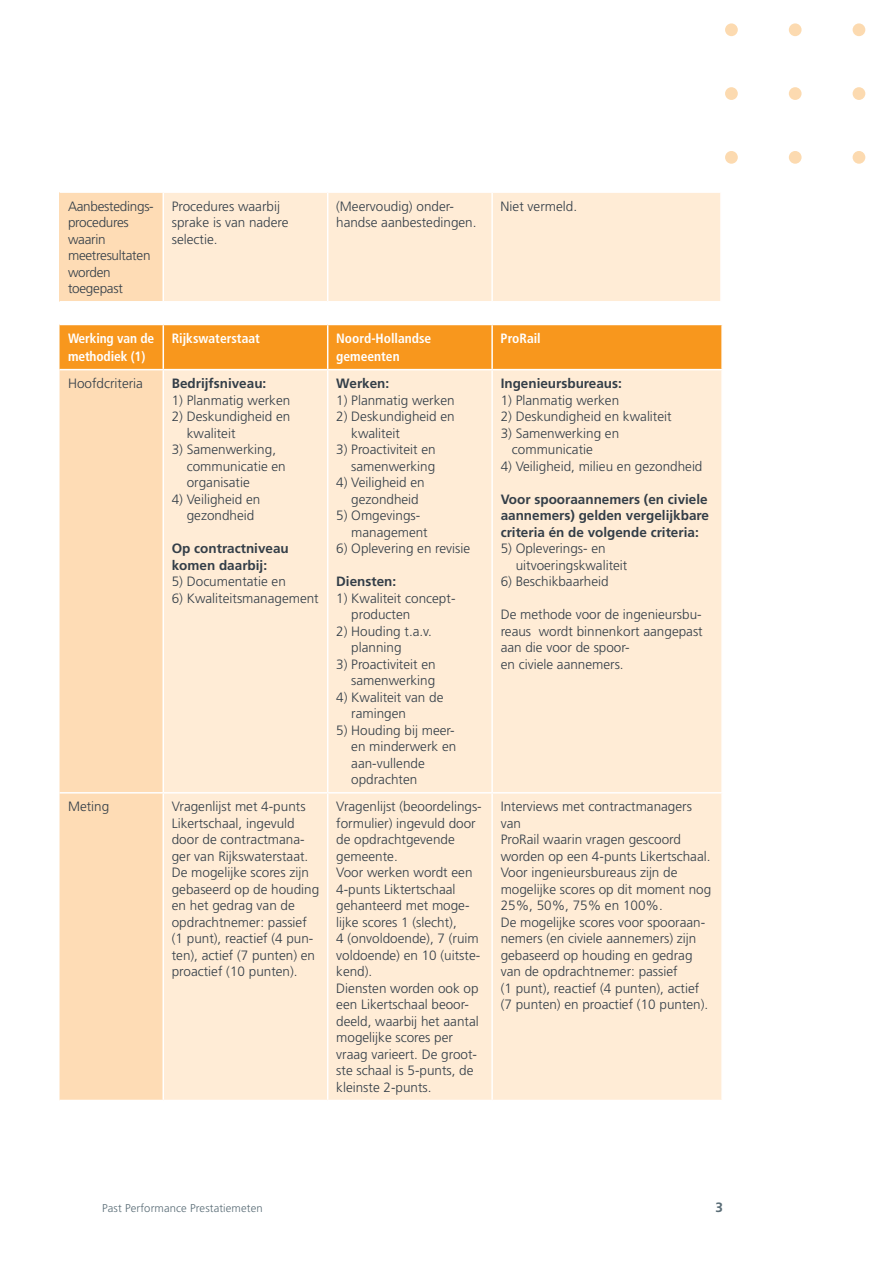
<style>
.page{position:relative;width:893px;height:1263px;background:#fff}
.page>*{position:absolute;margin:0;border:0;box-sizing:border-box;transform-origin:0 0}
.t1{font:300 13.5px/16.5px "Frutiger";color:#333e48}
.t2{font:700 13.5px/16.5px "Frutiger";color:#333e48}
.t3{font:700 condensed 13.5px/18px "Frutiger";color:#fff}
.t4{font:300 13.5px/16.5px "Frutiger";letter-spacing:-.02em;color:#333e48}
.t5{font:700 13.5px "Frutiger";color:#596c76}
.t6{font:300 11.25px "Frutiger";letter-spacing:.01em;color:#596c76}
</style>
<div class="page">
<svg style="left:725px;top:23px;width:13px;height:13px"></svg>
<svg style="left:725px;top:87px;width:13px;height:13px"></svg>
<svg style="left:725px;top:151px;width:13px;height:13px"></svg>
<svg style="left:789px;top:23px;width:13px;height:13px"></svg>
<svg style="left:789px;top:87px;width:13px;height:13px"></svg>
<svg style="left:789px;top:151px;width:13px;height:13px"></svg>
<div style="left:853px;top:23px;width:12px;height:13px;background:#fcdab0;border-radius:50%"></div>
<div style="left:853px;top:87px;width:12px;height:13px;background:#fcdab0;border-radius:50%"></div>
<div style="left:853px;top:151px;width:12px;height:13px;background:#fcdab0;border-radius:50%"></div>
<div style="left:60px;top:192px;width:103px;height:110px;background:#fedcb5"></div>
<div style="left:164px;top:193px;width:556px;height:108px;background:#ffecd6"></div>
<hr style="left:60px;top:191px;width:103px;height:2px;background:#fff">
<hr style="left:327px;top:193px;width:1px;height:108px;background:#fff">
<hr style="left:491px;top:193px;width:2px;height:108px;background:#fff">
<hr style="left:60px;top:301px;width:103px;height:1px;background:#fff">
<div style="left:60px;top:325px;width:661px;height:44px;background:#f8971d"></div>
<div style="left:60px;top:370px;width:103px;height:730px;background:#fedcb5"></div>
<div style="left:164px;top:370px;width:557px;height:730px;background:#ffecd6"></div>
<hr style="left:163px;top:325px;width:1px;height:44px;background:#fff">
<hr style="left:327px;top:325px;width:1px;height:44px;background:#fff">
<hr style="left:491px;top:325px;width:2px;height:44px;background:#fff">
<hr style="left:327px;top:370px;width:1px;height:422px;background:#fff">
<hr style="left:491px;top:370px;width:2px;height:422px;background:#fff">
<hr style="left:60px;top:792px;width:103px;height:1px;background:#fff">
<hr style="left:163px;top:792px;width:165px;height:1px;background:#fff">
<hr style="left:328px;top:792px;width:164px;height:1px;background:#fff">
<hr style="left:327px;top:793px;width:1px;height:307px;background:#fff">
<hr style="left:492px;top:792px;width:231px;height:1px;background:#fff">
<hr style="left:491px;top:793px;width:2px;height:307px;background:#fff">
<p class="t4" style="left:68px;top:198px;width:87px">Aanbestedings&shy;procedures waarin meetresultaten worden toegepast</p>
<p class="t1" style="left:172px;top:198px;width:118px">Procedures waarbij sprake is van nadere selectie.</p>
<p class="t1" style="left:336px;top:198px;width:142px">(Meervoudig) onder&shy;handse aanbestedingen.</p>
<p class="t1" style="left:501px;top:198px;width:78px">Niet vermeld.</p>
<p class="t3" style="left:68px;top:329px;width:88px">Werking van de methodiek (1)</p>
<p class="t3" style="left:172px;top:329px;width:90px">Rijkswaterstaat</p>
<p class="t3" style="left:336px;top:329px;width:97px">Noord-Hollandse gemeenten</p>
<p class="t3" style="left:501px;top:329px;width:42px">ProRail</p>
<p class="t1" style="left:68px;top:375px;width:76px">Hoofdcriteria</p>
<p class="t2" style="left:172px;top:375px;width:96px">Bedrijfsniveau:</p>
<p class="t1" style="left:172px;top:392px;width:120px">1) Planmatig werken</p>
<p class="t1" style="left:187px;top:408px;width:105px;text-indent:-15px">2) Deskundigheid en kwaliteit</p>
<p class="t1" style="left:187px;top:441px;width:100px;text-indent:-15px">3) Samenwerking, communicatie en organisatie</p>
<p class="t1" style="left:187px;top:491px;width:75px;text-indent:-15px">4) Veiligheid en gezondheid</p>
<p class="t2" style="left:172px;top:540px;width:119px">Op contractniveau komen daarbij:</p>
<p class="t1" style="left:172px;top:573px;width:116px">5) Documentatie en</p>
<p class="t1" style="left:172px;top:590px;width:149px">6) Kwaliteitsmanagement</p>
<p class="t2" style="left:501px;top:375px;width:123px">Ingenieursbureaus:</p>
<p class="t1" style="left:501px;top:392px;width:120px">1) Planmatig werken</p>
<p class="t1" style="left:501px;top:408px;width:173px">2) Deskundigheid en kwaliteit</p>
<p class="t1" style="left:512px;top:425px;width:109px;text-indent:-11px">3) Samenwerking en communicatie</p>
<p class="t1" style="left:501px;top:458px;width:203px">4) Veiligheid, milieu en gezondheid</p>
<p class="t2" style="left:501px;top:491px;width:210px;text-align:justify">Voor spooraannemers (en civiele aannemers) gelden vergelijkbare criteria én de volgende criteria:</p>
<p class="t1" style="left:516px;top:540px;width:113px;text-indent:-15px">5) Opleverings- en uitvoeringskwaliteit</p>
<p class="t1" style="left:501px;top:573px;width:110px">6) Beschikbaarheid</p>
<p class="t1" style="left:501px;top:606px;width:204px">De methode voor de ingenieursbu&shy;reaus wordt binnenkort aangepast aan die voor de spoor-<br>en civiele aannemers.</p>
<p class="t2" style="left:336px;top:375px;width:55px">Werken:</p>
<p class="t1" style="left:336px;top:392px;width:120px">1) Planmatig werken</p>
<p class="t1" style="left:351px;top:408px;width:105px;text-indent:-15px">2) Deskundigheid en kwaliteit</p>
<p class="t1" style="left:336px;top:441px;width:101px;text-align:right">3) Proactiviteit en samenwerking</p>
<p class="t1" style="left:351px;top:474px;width:75px;text-indent:-15px">4) Veiligheid en gezondheid</p>
<p class="t1" style="left:351px;top:507px;width:78px;text-indent:-15px">5) Omgevings&shy;management</p>
<p class="t1" style="left:336px;top:540px;width:136px">6) Oplevering en revisie</p>
<p class="t2" style="left:336px;top:573px;width:62px">Diensten:</p>
<p class="t1" style="left:351px;top:590px;width:106px;text-indent:-15px">1) Kwaliteit concept&shy;producten</p>
<p class="t1" style="left:351px;top:623px;width:82px;text-indent:-15px">2) Houding t.a.v. planning</p>
<p class="t1" style="left:336px;top:656px;width:101px;text-align:right">3) Proactiviteit en samenwerking</p>
<p class="t1" style="left:351px;top:689px;width:94px;text-indent:-15px">4) Kwaliteit van de ramingen</p>
<p class="t1" style="left:351px;top:722px;width:107px;text-indent:-15px">5) Houding bij meer&shy;en minderwerk en aan-vullende opdrachten</p>
<p class="t1" style="left:68px;top:798px;width:43px">Meting</p>
<p class="t1" style="left:172px;top:798px;width:149px">Vragenlijst met 4-punts<br>Likertschaal, ingevuld door de contractmana&shy;ger van Rijkswaterstaat.<br>De mogelijke scores zijn gebaseerd op de houding en het gedrag van de opdrachtnemer: passief (1 punt), reactief (4 pun&shy;ten), actief (7 punten) en proactief (10 punten).</p>
<p class="t1" style="left:336px;top:798px;width:147px">Vragenlijst (beoordelings&shy;formulier) ingevuld door de opdrachtgevende gemeente.<br>Voor werken wordt een<br>4-punts Liktertschaal gehanteerd met moge&shy;lijke scores 1 (slecht),<br>4 (onvoldoende), 7 (ruim voldoende) en 10 (uitste&shy;kend).<br>Diensten worden ook op een Likertschaal beoor&shy;deeld, waarbij het aantal mogelijke scores per vraag varieert. De groot&shy;ste schaal is 5-punts, de kleinste 2-punts.</p>
<p class="t1" style="left:501px;top:798px;width:212px">Interviews met contractmanagers van<br>ProRail waarin vragen gescoord worden op een 4-punts Likertschaal.<br>Voor ingenieursbureaus zijn de mogelijke scores op dit moment nog<br>25%, 50%, 75% en 100%.<br>De mogelijke scores voor spooraan&shy;nemers (en civiele aannemers) zijn gebaseerd op houding en gedrag van de opdrachtnemer: passief<br>(1 punt), reactief (4 punten), actief (7 punten) en proactief (10 punten).</p>
<p class="t6" style="left:102px;top:1202px;width:162px">Past Performance Prestatiemeten</p>
<p class="t5" style="left:715px;top:1199px;width:9px">3</p>
</div>
